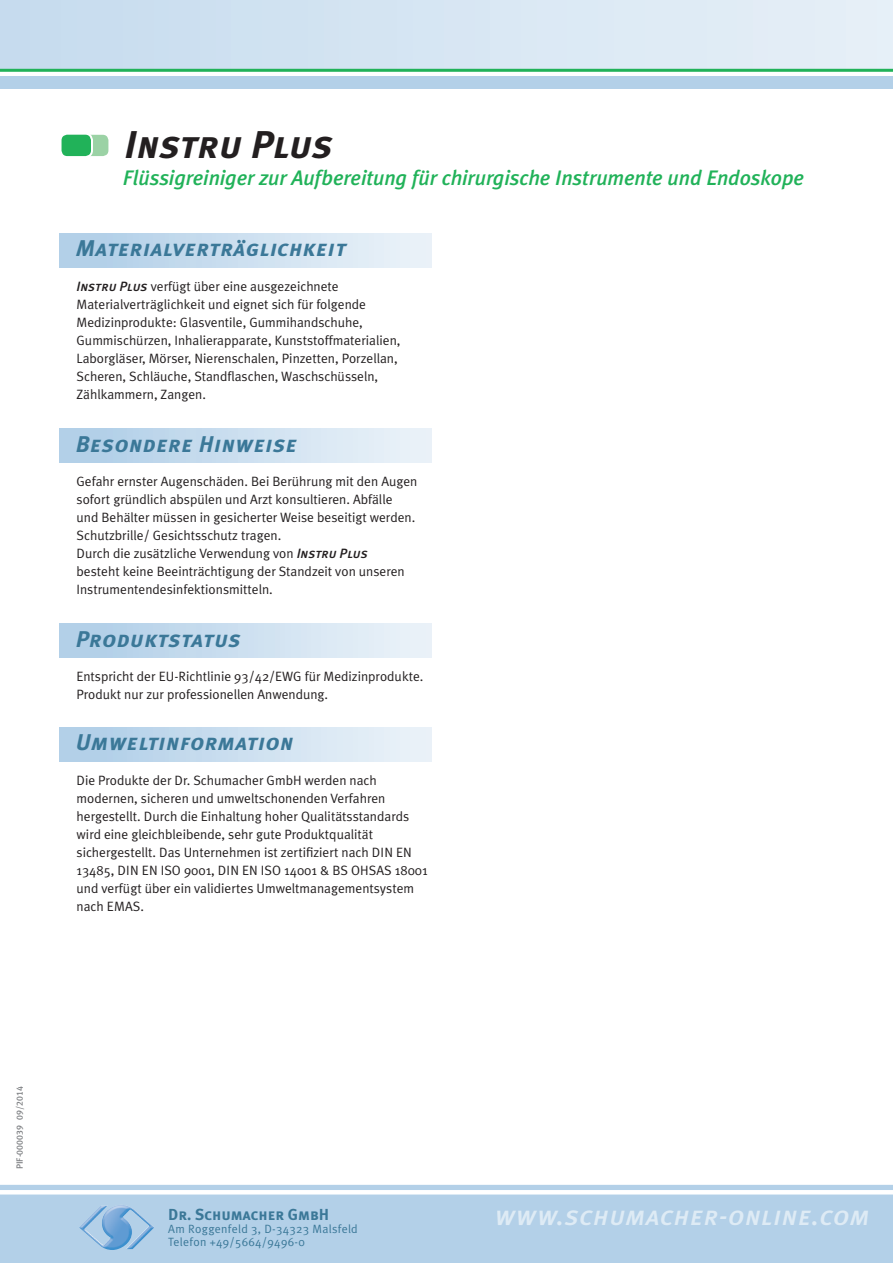
<style>
.page{position:relative;width:893px;height:1263px;background:#fff}
.page>*{position:absolute;margin:0;border:0;box-sizing:border-box;transform-origin:0 0}
.t1{font:italic 38.7px "Meta Plus Bold Caps";color:#231f20}
.t2{font:italic 27px "Meta Plus Medium Caps";letter-spacing:.025em;color:#deebf5}
.t3{font:italic 22.8px "Meta Plus Bold Caps";letter-spacing:.025em;color:#3b7898}
.t4{font:italic 500 21px "Meta Plus";letter-spacing:-.005em;color:#21b259}
.t5{font:15.9px "Meta Plus Bold Caps";color:#3b7898}
.t6{font:13.5px/18px "Meta Plus Normal";color:#231f20}
.t7{font:12px/13.4px "Meta Plus Normal";letter-spacing:.025em;color:#3b7898}
.t8{font:9px "Meta Plus Medium Caps";color:#808285}
.s1{font-family:"Meta Plus Medium Caps";font-style:italic}
</style>
<div class="page">
<div style="left:0;top:0;width:893px;height:69px;background:linear-gradient(to right,#c6dbee,#e7f0f8)"></div>
<hr style="left:0;top:69px;width:893px;height:3px;background:#21b259">
<div style="left:0;top:76px;width:893px;height:13px;background:#b3d0e8"></div>
<div style="left:0;top:1185px;width:893px;height:78px;background:#b3d0e8"></div>
<hr style="left:0;top:1191px;width:893px;height:3px;background:#fff">
<img style="left:79px;top:1205px;width:75px;height:45px">
<div style="left:497px;top:1210px;width:371px;height:15px;background:#b3d0e8"></div>
<div style="left:60px;top:429px;width:372px;height:34px;background:linear-gradient(to right,#aecde7,#ecf3f9)"></div>
<div style="left:60px;top:233px;width:372px;height:34px;background:linear-gradient(to right,#aecde7,#ecf3f9)"></div>
<div style="left:78px;top:134px;width:31px;height:23px;background:#9bd2a5;border-radius:7px"></div>
<div style="left:77px;top:133px;width:33px;height:25px;border:2px solid #fff;border-radius:7px"></div>
<div style="left:61px;top:134px;width:31px;height:23px;background:#21b259;border-radius:7px"></div>
<div style="left:60px;top:133px;width:33px;height:25px;border:2px solid #fff;border-radius:7px"></div>
<div style="left:60px;top:624px;width:372px;height:34px;background:linear-gradient(to right,#aecde7,#ecf3f9)"></div>
<div style="left:60px;top:727px;width:372px;height:34px;background:linear-gradient(to right,#aecde7,#ecf3f9)"></div>
<h1 class="t1" style="left:125px;top:122px;width:210px">Instru Plus</h1>
<h3 class="t4" style="left:123px;top:165px;width:683px">Flüssigreiniger zur Aufbereitung für chirurgische Instrumente und Endoskope</h3>
<h3 class="t3" style="left:76px;top:235px;width:272px">Materialverträglichkeit</h3>
<p class="t6" style="left:77px;top:277px;width:325px"><span class="s1">Instru Plus</span> verfügt über eine ausgezeichnete Materialverträglichkeit und eignet sich für folgende Medizinprodukte: Glasventile, Gummihandschuhe, Gummischürzen, Inhalierapparate, Kunststoffmaterialien, Laborgläser, Mörser, Nierenschalen, Pinzetten, Porzellan, Scheren, Schläuche, Standflaschen, Waschschüsseln, Zählkammern, Zangen.</p>
<h3 class="t3" style="left:76px;top:431px;width:223px">Besondere Hinweise</h3>
<p class="t6" style="left:77px;top:472px;width:342px">Gefahr ernster Augenschäden. Bei Berührung mit den Augen sofort gründlich abspülen und Arzt konsultieren. Abfälle und Behälter müssen in gesicherter Weise beseitigt werden.<br>Schutzbrille/ Gesichtsschutz tragen.<br>Durch die zusätzliche Verwendung von <span class="s1">Instru Plus<br></span>besteht keine Beeinträchtigung der Standzeit von unseren Instrumentendesinfektionsmitteln.</p>
<h3 class="t3" style="left:76px;top:626px;width:166px">Produktstatus</h3>
<p class="t6" style="left:77px;top:667px;width:348px">Entspricht der EU-Richtlinie 93/42/EWG für Medizinprodukte.<br>Produkt nur zur professionellen Anwendung.</p>
<h3 class="t3" style="left:76px;top:729px;width:219px">Umweltinformation</h3>
<p class="t6" style="left:77px;top:771px;width:353px">Die Produkte der Dr. Schumacher GmbH werden nach modernen, sicheren und umweltschonenden Verfahren hergestellt. Durch die Einhaltung hoher Qualitätsstandards wird eine gleichbleibende, sehr gute Produktqualität sichergestellt. Das Unternehmen ist zertifiziert nach DIN EN 13485, DIN EN ISO 9001, DIN EN ISO 14001 &amp; BS OHSAS 18001 und verfügt über ein validiertes Umweltmanagementsystem nach EMAS.</p>
<p class="t8" style="left:15px;top:1169px;width:84px;rotate:-90deg">PIF-000039 09/2014</p>
<p class="t5" style="left:168px;top:1205px;width:162px">Dr. Schumacher GmbH</p>
<p class="t7" style="left:168px;top:1222px;width:191px">Am Roggenfeld 3, D-34323 Malsfeld<br>Telefon +49/5664/9496-0</p>
<h2 class="t2" style="left:495px;top:1200px;width:376px">www.schumacher-online.com</h2>
</div>
